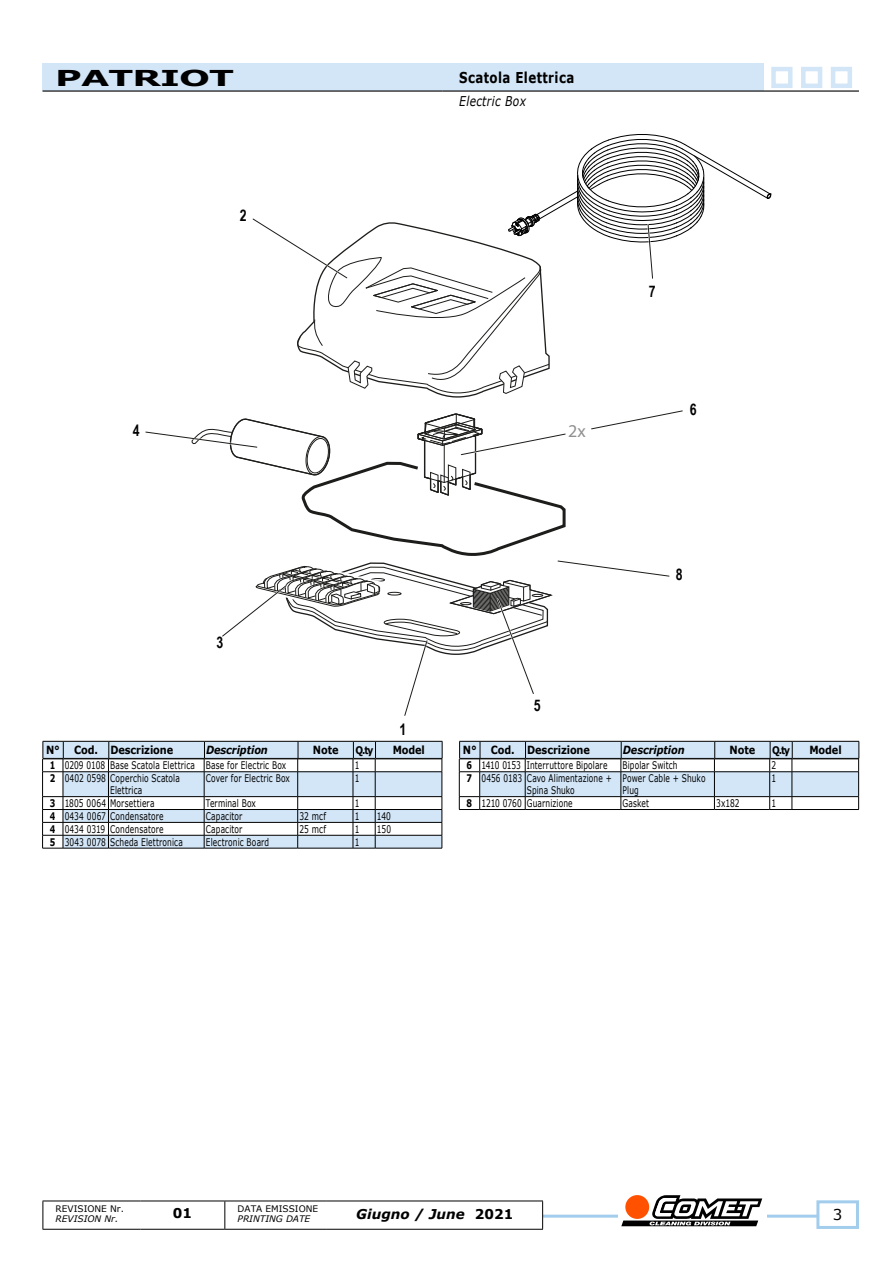
<style>
.page{position:relative;width:893px;height:1263px;background:#fff}
.page>*{position:absolute;margin:0;border:0;box-sizing:border-box;transform-origin:0 0}
.t1{font:700 21.9px "Verdana";letter-spacing:-.025em;color:#000;scale:1.67 1}
.t2{font:18.15px "Myriad Pro";color:#909091}
.t3{font:700 16.05px "Arial Narrow";color:#010000;scale:.94 1}
.t4{font:700 15px "Verdana";letter-spacing:.035em;color:#000;scale:.79 1}
.t5{font:15px "Verdana";color:#000}
.t6{font:italic 700 13.5px "Verdana";color:#000}
.t7{font:italic 13.5px "Verdana";letter-spacing:.035em;color:#000;scale:.79 1}
.t8{font:700 13.5px "Verdana";color:#000}
.t9{font:700 11.25px "Verdana";letter-spacing:-.01em;color:#000;scale:.87 1}
.t10{font:italic 700 11.25px "Verdana";letter-spacing:-.01em;color:#000;scale:.87 1}
.t11{font:10.5px/12px "Verdana";letter-spacing:.02em;color:#000;scale:.71 1}
.t12{font:700 10.5px "Verdana";color:#000;scale:.87 1}
.t13{font:9px "Verdana";color:#000}
.t14{font:italic 9px "Verdana";color:#000}
.s1{font-weight:700}
.s2{font-style:normal}
</style>
<div class="page">
<svg style="left:252px;top:134px;width:520px;height:264px"></svg>
<svg style="left:145px;top:410px;width:538px;height:306px"></svg>
<hr style="left:529px;top:1214px;width:297px;height:3px;background:#a2cdec">
<div style="left:818px;top:1202px;width:39px;height:25px;background:#fff"></div>
<div style="left:816px;top:1200px;width:43px;height:29px;border:3px solid #a2cdec"></div>
<svg style="left:618px;top:1198px;width:149px;height:29px"></svg>
<svg style="left:621px;top:1195px;width:141px;height:31px"></svg>
<hr style="left:43px;top:1200px;width:97px;height:1px;background:#000">
<hr style="left:140px;top:1200px;width:85px;height:1px;background:#000">
<hr style="left:225px;top:1200px;width:102px;height:1px;background:#000">
<hr style="left:327px;top:1200px;width:216px;height:1px;background:#000">
<hr style="left:43px;top:1229px;width:97px;height:1px;background:#000">
<hr style="left:140px;top:1229px;width:85px;height:1px;background:#000">
<hr style="left:225px;top:1229px;width:102px;height:1px;background:#000">
<hr style="left:327px;top:1229px;width:216px;height:1px;background:#000">
<svg style="left:43px;top:1201px;width:500px;height:28px"></svg>
<div style="left:43px;top:63px;width:721px;height:27px;background:#d3e6f7"></div>
<hr style="left:43px;top:90px;width:399px;height:2px;background:#000">
<hr style="left:442px;top:90px;width:417px;height:2px;background:#000">
<div style="left:831px;top:67px;width:21px;height:21px;background:#fff;border:4px solid #d3e6f7"></div>
<div style="left:801px;top:67px;width:21px;height:21px;background:#fff;border:4px solid #d3e6f7"></div>
<div style="left:771px;top:67px;width:21px;height:21px;background:#fff;border:4px solid #d3e6f7"></div>
<svg style="left:42px;top:741px;width:401px;height:108px"></svg>
<hr style="left:375px;top:758px;width:67px;height:1px;background:#000">
<svg style="left:459px;top:741px;width:401px;height:69px"></svg>
<hr style="left:792px;top:758px;width:67px;height:1px;background:#000">
<h1 class="t1" style="left:55px;top:62px;width:108px">PATRIOT</h1>
<h3 class="t4" style="left:459px;top:66px;width:147px">Scatola Elettrica</h3>
<p class="t7" style="left:459px;top:91px;width:86px">Electric Box</p>
<h3 class="t3" style="left:240px;top:203px;width:9px">2</h3>
<h3 class="t3" style="left:133px;top:418px;width:9px">4</h3>
<h3 class="t3" style="left:217px;top:630px;width:9px">3</h3>
<h3 class="t3" style="left:400px;top:717px;width:9px">1</h3>
<h2 class="t2" style="left:568px;top:419px;width:19px">2x</h2>
<h3 class="t3" style="left:534px;top:693px;width:9px">5</h3>
<h3 class="t3" style="left:649px;top:280px;width:9px">7</h3>
<h3 class="t3" style="left:690px;top:398px;width:9px">6</h3>
<h3 class="t3" style="left:676px;top:562px;width:9px">8</h3>
<p class="t9" style="left:46px;top:742px;width:148px">N° Cod. Descrizione</p>
<p class="t10" style="left:206px;top:742px;width:72px">Description</p>
<p class="t9" style="left:313px;top:742px;width:31px">Note</p>
<p class="t12" style="left:355px;top:742px;width:22px">Q.ty</p>
<p class="t9" style="left:393px;top:742px;width:39px">Model</p>
<p class="t9" style="left:463px;top:742px;width:148px">N° Cod. Descrizione</p>
<p class="t10" style="left:623px;top:742px;width:72px">Description</p>
<p class="t9" style="left:730px;top:742px;width:31px">Note</p>
<p class="t12" style="left:772px;top:742px;width:22px">Q.ty</p>
<p class="t9" style="left:809px;top:742px;width:39px">Model</p>
<p class="t11" style="left:50px;top:759px;width:335px"><span class="s1">1</span> 0209 0108 Base Scatola Elettrica Base for Electric Box</p>
<p class="t11" style="left:355px;top:759px;width:8px">1</p>
<p class="t11" style="left:110px;top:772px;width:100px;text-indent:-60px"><span class="s1">2</span> 0402 0598 Coperchio Scatola<br>Elettrica</p>
<p class="t11" style="left:206px;top:772px;width:120px">Cover for Electric Box</p>
<p class="t11" style="left:355px;top:772px;width:8px">1</p>
<p class="t11" style="left:50px;top:797px;width:149px"><span class="s1">3</span> 1805 0064 Morsettiera</p>
<p class="t11" style="left:206px;top:797px;width:72px">Terminal Box</p>
<p class="t11" style="left:355px;top:797px;width:8px">1</p>
<p class="t11" style="left:50px;top:810px;width:162px"><span class="s1">4</span> 0434 0067 Condensatore</p>
<p class="t11" style="left:206px;top:810px;width:53px">Capacitor</p>
<p class="t11" style="left:299px;top:810px;width:39px">32 mcf</p>
<p class="t11" style="left:355px;top:810px;width:8px">1</p>
<p class="t11" style="left:377px;top:810px;width:21px">140</p>
<p class="t11" style="left:50px;top:823px;width:162px"><span class="s1">4</span> 0434 0319 Condensatore</p>
<p class="t11" style="left:206px;top:823px;width:53px">Capacitor</p>
<p class="t11" style="left:299px;top:823px;width:39px">25 mcf</p>
<p class="t11" style="left:355px;top:823px;width:8px">1</p>
<p class="t11" style="left:377px;top:823px;width:21px">150</p>
<p class="t11" style="left:50px;top:836px;width:189px"><span class="s1">5</span> 3043 0078 Scheda Elettronica</p>
<p class="t11" style="left:206px;top:836px;width:91px">Electronic Board</p>
<p class="t11" style="left:355px;top:836px;width:8px">1</p>
<p class="t11" style="left:466px;top:759px;width:200px"><span class="s1">6</span> 1410 0153 Interruttore Bipolare</p>
<p class="t11" style="left:623px;top:759px;width:79px">Bipolar Switch</p>
<p class="t11" style="left:771px;top:759px;width:8px">2</p>
<p class="t11" style="left:527px;top:772px;width:121px;text-indent:-60px"><span class="s1">7</span> 0456 0183 Cavo Alimentazione +<br>Spina Shuko</p>
<p class="t11" style="left:623px;top:772px;width:118px">Power Cable + Shuko<br>Plug</p>
<p class="t11" style="left:771px;top:772px;width:8px">1</p>
<p class="t11" style="left:466px;top:797px;width:151px"><span class="s1">8</span> 1210 0760 Guarnizione</p>
<p class="t11" style="left:623px;top:797px;width:39px">Gasket</p>
<p class="t11" style="left:716px;top:797px;width:34px">3x182</p>
<p class="t11" style="left:771px;top:797px;width:8px">1</p>
<p class="t13" style="left:56px;top:1202px;width:70px">REVISIONE Nr.</p>
<p class="t14" style="left:56px;top:1213px;width:64px">REVISION Nr.</p>
<p class="t8" style="left:173px;top:1203px;width:21px">01</p>
<p class="t13" style="left:238px;top:1202px;width:82px">DATA EMISSIONE</p>
<p class="t14" style="left:238px;top:1213px;width:74px">PRINTING DATE</p>
<p class="t6" style="left:356px;top:1204px;width:159px">Giugno / June <span class="s2">2021</span></p>
<h3 class="t5" style="left:833px;top:1204px;width:11px">3</h3>
</div>
